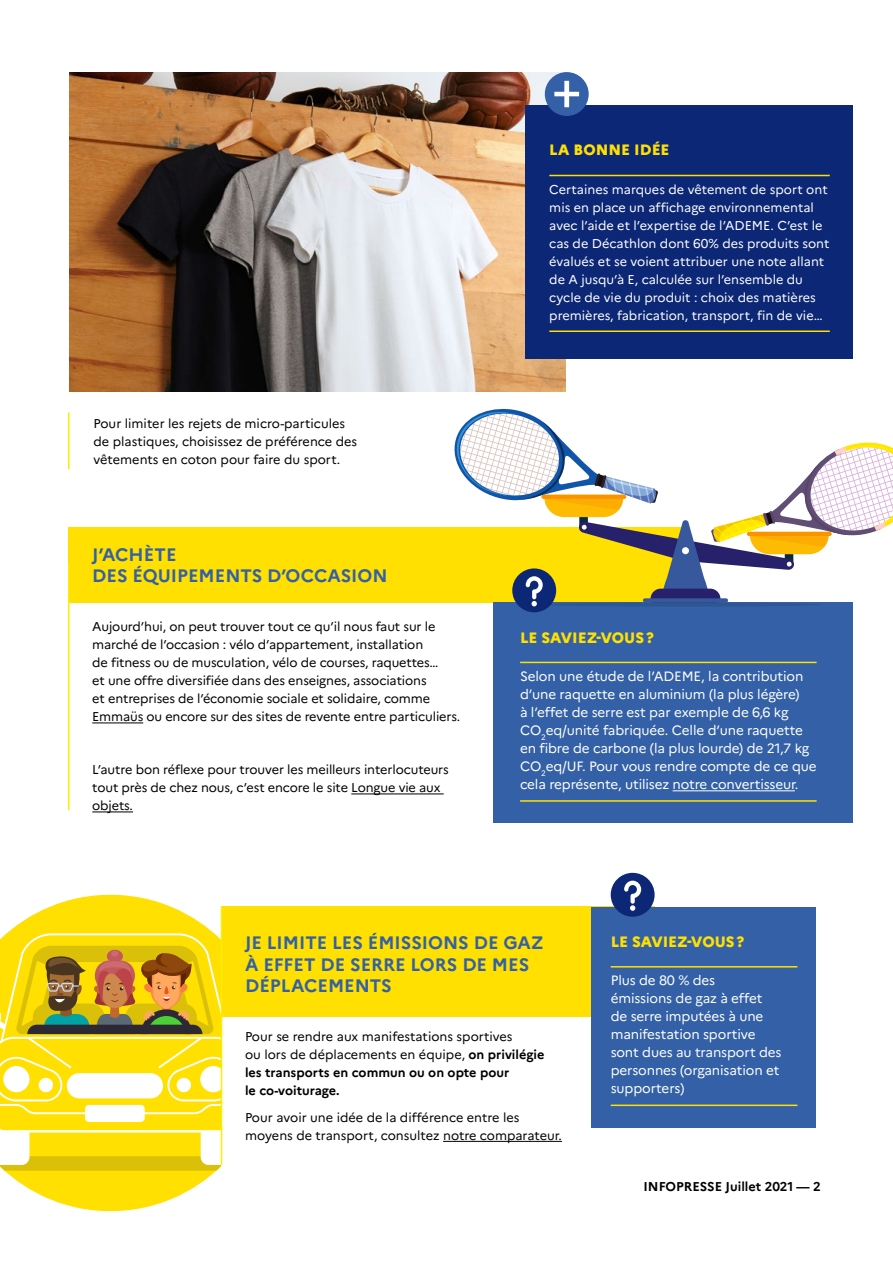
<style>
.page{position:relative;width:893px;height:1263px;background:#fff}
.page>*{position:absolute;margin:0;border:0;box-sizing:border-box;transform-origin:0 0}
.t1{font:700 18px/21.6px "Marianne";color:#3360a6}
.t2{font:800 15px "Marianne";color:#ffe000}
.t3{font:13.5px/18px "Marianne";letter-spacing:-.01em;color:#fff}
.t4{font:12.75px/18px "Marianne";letter-spacing:-.01em;color:#000}
.t5{font:12.75px/18px "Marianne";color:#fff}
.t6{font:700 12.75px "Marianne";color:#000}
.s1{font-weight:700}
</style>
<div class="page">
<svg style="left:5px;top:895px;width:264px;height:316px;fill:#ffe000"></svg>
<svg style="left:0;top:933px;width:221px;height:238px;background:#e4cb38"></svg>
<div style="left:221px;top:962px;width:412px;height:233px;background:#fff"></div>
<div style="left:68px;top:527px;width:621px;height:76px;background:#ffe000"></div>
<div style="left:221px;top:907px;width:434px;height:110px;background:#ffe000"></div>
<img style="left:70px;top:72px;width:496px;height:319px">
<div style="left:525px;top:105px;width:328px;height:253px;background:#0c2775"></div>
<hr style="left:549px;top:330px;width:281px;height:2px;background:#ffe000">
<hr style="left:549px;top:175px;width:281px;height:1px;background:#ffe000">
<div style="left:545px;top:72px;width:44px;height:44px;background:#3360a6;border-radius:50%"></div>
<svg style="left:554px;top:81px;width:25px;height:26px"></svg>
<div style="left:493px;top:602px;width:360px;height:221px;background:#3360a6"></div>
<div style="left:591px;top:907px;width:224px;height:220px;background:#3360a6"></div>
<hr style="left:520px;top:800px;width:297px;height:2px;background:#ffe000">
<hr style="left:520px;top:662px;width:297px;height:1px;background:#ffe000">
<hr style="left:673px;top:790px;width:122px;height:1px;background:#fff">
<hr style="left:611px;top:1104px;width:186px;height:2px;background:#ffe000">
<hr style="left:611px;top:966px;width:186px;height:1px;background:#ffe000">
<div style="left:512px;top:568px;width:44px;height:44px;background:#0c2775;border-radius:50%"></div>
<div style="left:611px;top:873px;width:44px;height:44px;background:#0c2775;border-radius:50%"></div>
<svg style="left:624px;top:881px;width:17px;height:30px"></svg>
<hr style="left:68px;top:412px;width:2px;height:57px;background:#ffed00">
<hr style="left:68px;top:563px;width:2px;height:247px;background:#ffed00">
<hr style="left:221px;top:907px;width:1px;height:258px;background:#ffed00">
<hr style="left:92px;top:722px;width:51px;height:1px;background:#000">
<hr style="left:351px;top:793px;width:93px;height:1px;background:#000">
<hr style="left:92px;top:811px;width:41px;height:1px;background:#000">
<hr style="left:443px;top:1141px;width:119px;height:1px;background:#000">
<div style="left:546px;top:602px;width:276px;height:5px;background:#305a9c;border-radius:50%"></div>
<svg style="left:454px;top:408px;width:439px;height:198px"></svg>
<p class="t4" style="left:94px;top:414px;width:265px">Pour limiter les rejets de micro-particules de plastiques, choisissez de préférence des vêtements en coton pour faire du sport.</p>
<p class="t1" style="left:92px;top:544px;width:297px">J’ACHÈTE<br>DES ÉQUIPEMENTS D’OCCASION</p>
<p class="t4" style="left:92px;top:618px;width:369px">Aujourd’hui, on peut trouver tout ce qu’il nous faut sur le marché de l’occasion : vélo d’appartement, installation<br>de fitness ou de musculation, vélo de courses, raquettes…<br>et une offre diversifiée dans des enseignes, associations<br>et entreprises de l’économie sociale et solidaire, comme Emmaüs ou encore sur des sites de revente entre particuliers.</p>
<p class="t4" style="left:92px;top:761px;width:358px">L’autre bon réflexe pour trouver les meilleurs interlocuteurs tout près de chez nous, c’est encore le site Longue vie aux objets.</p>
<p class="t2" style="left:549px;top:141px;width:122px">LA BONNE IDÉE</p>
<p class="t5" style="left:549px;top:180px;width:282px">Certaines marques de vêtement de sport ont mis en place un affichage environnemental avec l’aide et l’expertise de l’ADEME. C’est le cas de Décathlon dont 60% des produits sont évalués et se voient attribuer une note allant de A jusqu’à E, calculée sur l’ensemble du cycle de vie du produit : choix des matières premières, fabrication, transport, fin de vie…</p>
<p class="t2" style="left:520px;top:628px;width:135px">LE SAVIEZ-VOUS?</p>
<p class="t3" style="left:520px;top:667px;width:298px">Selon une étude de l’ADEME, la contribution d’une raquette en aluminium (la plus légère)<br>à l’effet de serre est par exemple de 6,6 kg CO<sub>2</sub>eq/unité fabriquée. Celle d’une raquette en fibre de carbone (la plus lourde) de 21,7 kg CO<sub>2</sub>eq/UF. Pour vous rendre compte de ce que cela représente, utilisez notre convertisseur.</p>
<p class="t1" style="left:245px;top:932px;width:300px">JE LIMITE LES ÉMISSIONS DE GAZ<br>À EFFET DE SERRE LORS DE MES<br>DÉPLACEMENTS</p>
<p class="t4" style="left:245px;top:1028px;width:301px">Pour se rendre aux manifestations sportives<br>ou lors de déplacements en équipe, <span class="s1">on privilégie les transports en commun ou on opte pour<br>le co-voiturage.</span></p>
<p class="t4" style="left:245px;top:1108px;width:318px">Pour avoir une idée de la différence entre les moyens de transport, consultez notre comparateur.</p>
<p class="t2" style="left:611px;top:932px;width:135px">LE SAVIEZ-VOUS?</p>
<p class="t3" style="left:611px;top:971px;width:172px">Plus de 80 % des<br>émissions de gaz à effet de serre imputées à une manifestation sportive sont dues au transport des personnes (organisation et supporters)</p>
<p class="t6" style="left:643px;top:1178px;width:179px">INFOPRESSE Juillet 2021 — 2</p>
</div>
